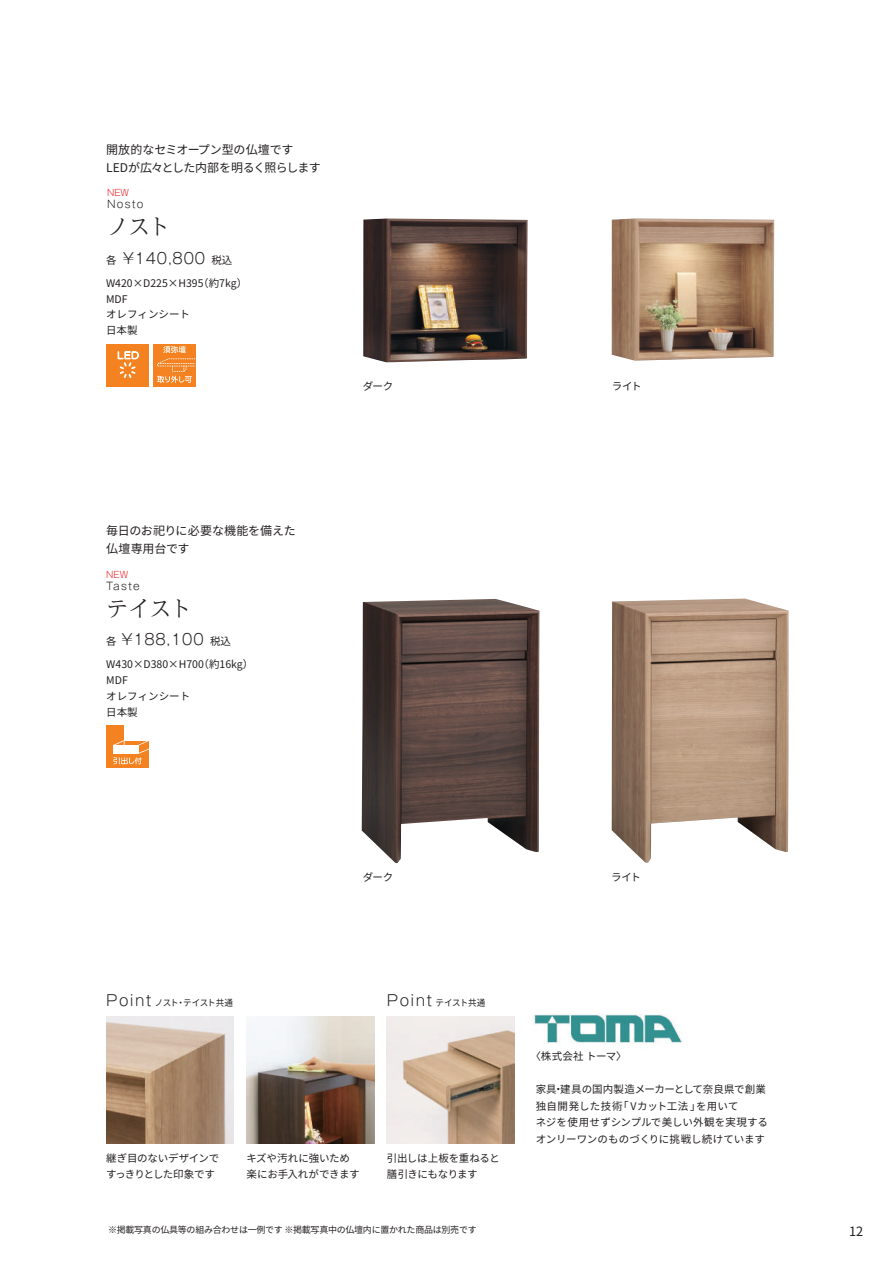
<style>
.page{position:relative;width:893px;height:1263px;background:#fff}
.page>*{position:absolute;margin:0;border:0;box-sizing:border-box;transform-origin:0 0}
.t1{font:300 22.5px "UD Reimin Pr 6 N";letter-spacing:-.08em;color:#231f20}
.t2{font:300 15px "Gothic MB101 Pr 6 N";letter-spacing:.05em;color:#231f20}
.t3{font:12.75px "Noto Sans JP";color:#231f20}
.t4{font:12px/18px "Noto Sans JP";letter-spacing:-.015em;color:#231f20}
.t5{font:10.5px/15.8px "Noto Sans JP";color:#231f20}
.t6{font:10.5px/16.5px "Noto Sans JP";letter-spacing:-.03em;color:#231f20}
.t7{font:10.5px/16.5px "Noto Sans JP";letter-spacing:-.02em;color:#231f20}
.t8{font:10.5px/16.5px "Noto Sans JP";letter-spacing:-.035em;color:#231f20}
.t9{font:300 10.5px "Gothic MB101 Pr 6 N";letter-spacing:.12em;color:#231f20}
.t10{font:9px "Noto Sans JP";letter-spacing:-.03em;color:#231f20}
.t11{font:9px "Noto Sans JP";letter-spacing:-.065em;color:#231f20;scale:.95 1}
.t12{font:9px "Noto Sans JP";letter-spacing:-.03em;color:#231f20;scale:.95 1}
.t13{font:300 9px "Gothic MB101 Pr 6 N";color:#ee1d23}
.s1{font-family:"Noto Sans JP";font-weight:400;font-size:10.5px}
.s2{font-family:"Gothic MB101 Pr 6 N";font-weight:300;font-size:15px}
</style>
<div class="page">
<img style="left:363px;top:219px;width:165px;height:143px">
<img style="left:612px;top:218px;width:162px;height:143px">
<img style="left:362px;top:599px;width:178px;height:264px">
<img style="left:612px;top:599px;width:177px;height:264px">
<img style="left:387px;top:1016px;width:127px;height:128px">
<img style="left:106px;top:1016px;width:128px;height:128px">
<img style="left:247px;top:1016px;width:127px;height:128px">
<div style="left:106px;top:344px;width:43px;height:42px;background:#f58220"></div>
<svg style="left:118px;top:351px;width:21px;height:27px"></svg>
<div style="left:153px;top:344px;width:43px;height:42px;background:#f58220"></div>
<svg style="left:157px;top:346px;width:38px;height:37px"></svg>
<div style="left:106px;top:725px;width:43px;height:43px;background:#f58220"></div>
<div style="left:124px;top:725px;width:25px;height:6px;background:#fff"></div>
<div style="left:124px;top:732px;width:25px;height:9px;background:#fff"></div>
<svg style="left:113px;top:740px;width:36px;height:24px"></svg>
<img style="left:534px;top:1014px;width:148px;height:30px">
<p class="t4" style="left:106px;top:141px;width:216px">開放的なセミオープン型の仏壇です<br>LEDが広々とした内部を明るく照らします</p>
<p class="t9" style="left:107px;top:195px;width:38px">Nosto</p>
<h1 class="t1" style="left:107px;top:208px;width:65px">ノスト</h1>
<p class="t13" style="left:107px;top:185px;width:23px">NEW</p>
<h2 class="t2" style="left:106px;top:246px;width:128px"><span class="s1">各</span> ¥140,800 <span class="s1">税込</span></h2>
<p class="t5" style="left:106px;top:275px;width:143px">W420×D225×H395（約7kg）<br>MDF<br>オレフィンシート<br>日本製</p>
<p class="t4" style="left:106px;top:522px;width:191px">毎日のお祀りに必要な機能を備えた仏壇専用台です</p>
<p class="t9" style="left:106px;top:577px;width:35px">Taste</p>
<h1 class="t1" style="left:106px;top:590px;width:87px">テイスト</h1>
<p class="t13" style="left:106px;top:567px;width:23px">NEW</p>
<h2 class="t2" style="left:106px;top:627px;width:126px"><span class="s1">各</span> ¥188,100 <span class="s1">税込</span></h2>
<p class="t5" style="left:106px;top:657px;width:149px">W430×D380×H700（約16kg）<br>MDF<br>オレフィンシート<br>日本製</p>
<p class="t5" style="left:363px;top:379px;width:32px">ダーク</p>
<p class="t5" style="left:612px;top:379px;width:31px">ライト</p>
<p class="t5" style="left:363px;top:870px;width:32px">ダーク</p>
<p class="t5" style="left:611px;top:869px;width:31px">ライト</p>
<p class="t11" style="left:106px;top:998px;width:135px"><span class="s2">Point</span> ノスト・テイスト共通</p>
<p class="t12" style="left:387px;top:998px;width:105px"><span class="s2">Point</span> テイスト共通</p>
<p class="t6" style="left:106px;top:1150px;width:121px">継ぎ目のないデザインですっきりとした印象です　</p>
<p class="t7" style="left:247px;top:1150px;width:114px">キズや汚れに強いため楽にお手入れができます</p>
<p class="t8" style="left:387px;top:1150px;width:114px">引出しは上板を重ねると膳引きにもなります</p>
<p class="t5" style="left:530px;top:1049px;width:98px">〈株式会社 トーマ〉</p>
<p class="t5" style="left:536px;top:1081px;width:234px;line-height:16.5px">家具・建具の国内製造メーカーとして奈良県で創業独自開発した技術「 Vカット工法」を用いて<br>ネジを使用せずシンプルで美しい外観を実現するオンリーワンのものづくりに挑戦し続けています</p>
<p class="t10" style="left:108px;top:1224px;width:370px">※掲載写真の仏具等の組み合わせは一例です ※掲載写真中の仏壇内に置かれた商品は別売です</p>
<p class="t3" style="left:849px;top:1224px;width:16px">12</p>
</div>
